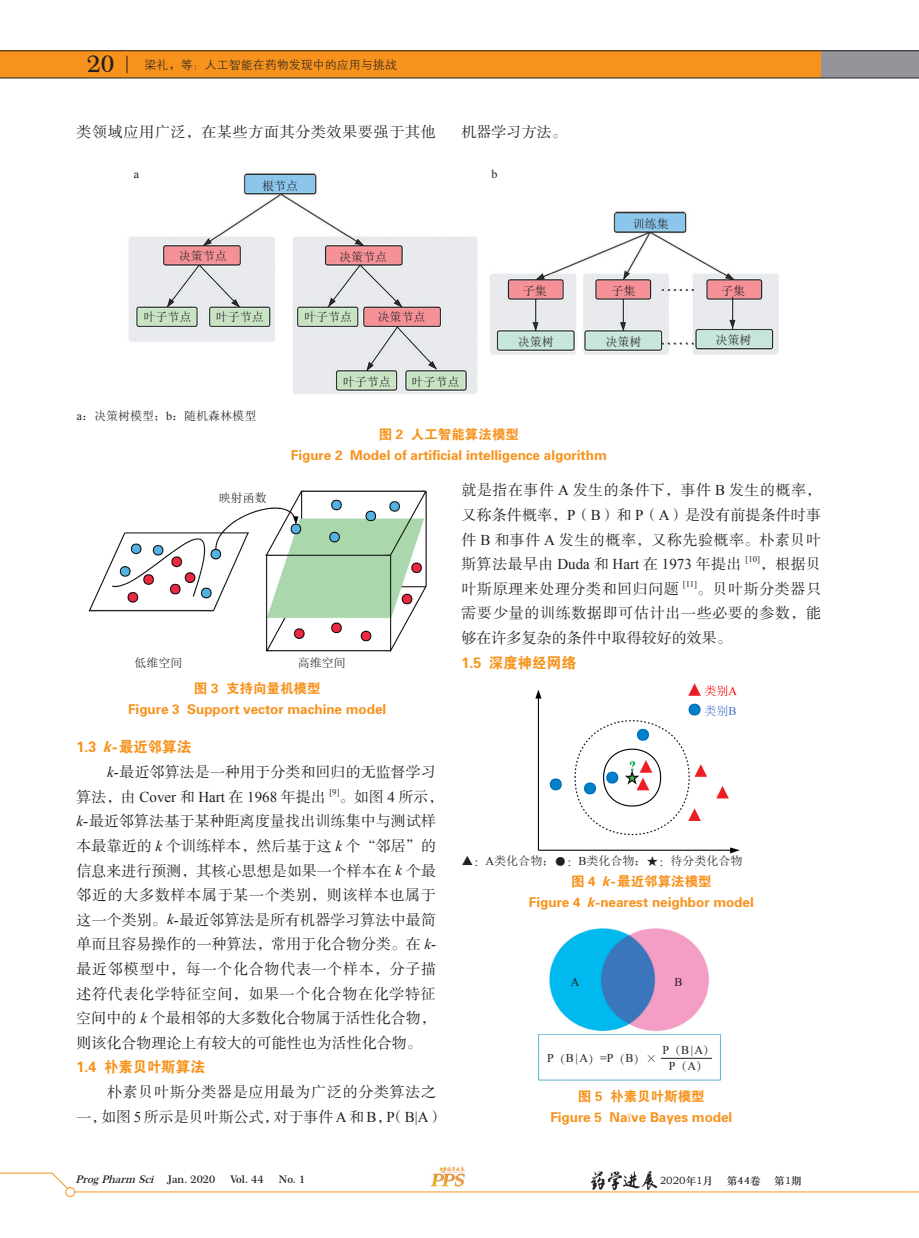
<style>
.page{position:relative;width:919px;height:1238px;background:#fff}
.page>*{position:absolute;margin:0;border:0;box-sizing:border-box;transform-origin:0 0}
.t1{font:600 23.1px "Century 751 BT";color:#231f20}
.t2{font:15px/24.6px "FZSSK GBK1 0";letter-spacing:.005em;color:#231f20;text-align:justify}
.t3{font:15px/24.6px "FZSSK GBK1 0";letter-spacing:.045em;color:#231f20}
.t4{font:15px "Times New Roman";color:#231f20}
.t5{font:15px "FZDHTK GBK1 0";color:#f7931d;scale:.95 1}
.t6{font:15px "FZSSK GBK1 0";letter-spacing:.035em;color:#231f20}
.t7{font:13.5px/21px "FZDHTK GBK1 0";color:#f7931d;text-align:center}
.t8{font:12px "Sim Sun";color:#231f20}
.t9{font:12px/15.9px "Times New Roman";color:#231f20;text-align:center}
.t10{font:12px "FZXH1 K GBK1 0";color:#231f20}
.t11{font:12px/19.5px "Sim Sun";color:#f00}
.t12{font:italic 600 10.5px "Century 751 BT";color:#231f20}
.t13{font:10.5px "ST Zhongsong";color:#231f20}
.t14{font:600 10.5px "Century 751 BT";color:#231f20}
.t15{font:8.7px "Times New Roman";color:#231f20}
.s1{font-family:"Times New Roman"}
.s2{font-style:italic}
.s3{font-family:"Times New Roman";font-style:italic}
.s4{font-family:"FZSSK GBK1 0"}
.s5{color:#4472c4}
.s6{font-family:"Times New Roman";color:#4472c4}
.s7{font-family:"Adobe Song Std";font-weight:300}
.s8{font-style:normal}
</style>
<div class="page">
<div style="left:0;top:51px;width:825px;height:27px;background:#f7931d"></div>
<svg style="left:127px;top:56px;width:1px;height:17px"></svg>
<div style="left:821px;top:51px;width:85px;height:27px;background:#939598"></div>
<div style="left:906px;top:51px;width:12px;height:27px;background:#939598"></div>
<hr style="left:0;top:78px;width:906px;height:1px;background:#231f20">
<hr style="left:0;top:50px;width:906px;height:1px;background:#231f20">
<svg style="left:906px;top:50px;width:12px;height:1px"></svg>
<svg style="left:906px;top:78px;width:12px;height:1px"></svg>
<svg style="left:906px;top:1191px;width:12px;height:1px"></svg>
<img style="left:430px;top:1166px;width:35px;height:21px">
<img style="left:590px;top:1171px;width:68px;height:19px">
<svg style="left:0;top:1172px;width:68px;height:18px"></svg>
<hr style="left:71px;top:1191px;width:835px;height:1px;background:#f7931d">
<div style="left:66px;top:1187px;width:9px;height:9px;background:#fff;border-radius:50%"></div>
<div style="left:65px;top:1187px;width:10px;height:9px;border:1px solid #f7931d;border-radius:50%"></div>
<img style="left:88px;top:490px;width:339px;height:162px">
<img style="left:535px;top:683px;width:205px;height:171px">
<img style="left:128px;top:173px;width:650px;height:221px">
<img style="left:538px;top:928px;width:183px;height:153px">
<hr style="left:660px;top:1057px;width:51px;height:1px;background:#231f20">
<h1 class="t1" style="left:87px;top:50px;width:29px">20</h1>
<p class="t10" style="left:145px;top:58px;width:253px">梁礼，等：人工智能在药物发现中的应用与挑战</p>
<p class="t3" style="left:77px;top:120px;width:361px">类领域应用广泛，在某些方面其分类效果要强于其他</p>
<p class="t2" style="left:461px;top:120px;width:106px">机器学习方法。</p>
<p class="t9" style="left:134px;top:166px;width:7px">a</p>
<p class="t9" style="left:491px;top:166px;width:7px">b</p>
<p class="t8" style="left:262px;top:180px;width:37px">根节点</p>
<p class="t8" style="left:179px;top:250px;width:49px">决策节点</p>
<p class="t8" style="left:339px;top:251px;width:49px">决策节点</p>
<p class="t8" style="left:143px;top:311px;width:49px">叶子节点</p>
<p class="t8" style="left:216px;top:311px;width:49px">叶子节点</p>
<p class="t8" style="left:77px;top:410px;width:181px"><span class="s1">a</span>：决策树模型；<span class="s1">b</span>：随机森林模型</p>
<p class="t8" style="left:304px;top:311px;width:49px">叶子节点</p>
<p class="t8" style="left:377px;top:311px;width:49px">决策节点</p>
<p class="t8" style="left:343px;top:375px;width:49px">叶子节点</p>
<p class="t8" style="left:411px;top:375px;width:49px">叶子节点</p>
<p class="t8" style="left:632px;top:218px;width:37px">训练集</p>
<p class="t8" style="left:523px;top:285px;width:25px">子集</p>
<p class="t8" style="left:611px;top:285px;width:25px">子集</p>
<p class="t8" style="left:661px;top:281px;width:37px">......</p>
<p class="t8" style="left:721px;top:285px;width:25px">子集</p>
<p class="t8" style="left:517px;top:335px;width:37px">决策树</p>
<p class="t8" style="left:605px;top:335px;width:37px">决策树</p>
<p class="t8" style="left:715px;top:334px;width:37px">决策树</p>
<p class="t8" style="left:661px;top:334px;width:37px">......</p>
<p class="t7" style="left:291px;top:424px;width:317px">图 2 人工智能算法模型<br>Figure 2 Model of artificial intelligence algorithm</p>
<p class="t8" style="left:219px;top:492px;width:49px">映射函数</p>
<p class="t8" style="left:134px;top:657px;width:49px">低维空间</p>
<p class="t8" style="left:298px;top:657px;width:49px">高维空间</p>
<p class="t7" style="left:128px;top:677px;width:260px">图 3 支持向量机模型<br>Figure 3 Support vector machine model</p>
<p class="t5" style="left:77px;top:739px;width:123px">1.3 <span class="s2">k</span>- 最近邻算法</p>
<p class="t2" style="left:107px;top:760px;width:330px"><span class="s3">k</span><span class="s1">-</span>最近邻算法是一种用于分类和回归的无监督学习</p>
<p class="t4" style="left:77px;top:786px;width:251px"><span class="s4">算法，由</span> Cover <span class="s4">和</span> Hart <span class="s4">在</span> 1968 <span class="s4">年提出</span></p>
<p class="t15" style="left:329px;top:785px;width:12px">[9]</p>
<p class="t2" style="left:77px;top:785px;width:368px;text-align:left;text-indent:263px">。如图 <span class="s1">4</span> 所示，<span class="s3">k</span><span class="s1">-</span>最近邻算法基于某种距离度量找出训练集中与测试样本最靠近的 <span class="s3">k</span> 个训练样本，然后基于这 <span class="s3">k</span> 个“邻居”的信息来进行预测，其核心思想是如果一个样本在 <span class="s3">k</span> 个最邻近的大多数样本属于某一个类别，则该样本也属于这一个类别。<span class="s3">k</span><span class="s1">-</span>最近邻算法是所有机器学习算法中最简单而且容易操作的一种算法，常用于化合物分类。在 <span class="s3">k</span><span class="s1">-</span>最近邻模型中，每一个化合物代表一个样本，分子描述符代表化学特征空间，如果一个化合物在化学特征空间中的 <span class="s3">k</span> 个最相邻的大多数化合物属于活性化合物，则该化合物理论上有较大的可能性也为活性化合物。</p>
<p class="t5" style="left:77px;top:1058px;width:137px">1.4 朴素贝叶斯算法</p>
<p class="t3" style="left:77px;top:1080px;width:368px;text-indent:31px">朴素贝叶斯分类器是应用最为广泛的分类算法之一，如图 <span class="s1">5</span> 所示是贝叶斯公式，对于事件<span class="s1">A</span> 和 <span class="s1">B</span>，<span class="s1">P</span>（<span class="s1">B|A</span>）</p>
<p class="t2" style="left:461px;top:478px;width:361px">就是指在事件 <span class="s1">A</span> 发生的条件下，事件 <span class="s1">B</span> 发生的概率，又称条件概率，<span class="s1">P</span>（<span class="s1">B</span>）和 <span class="s1">P</span>（<span class="s1">A</span>）是没有前提条件时事件 <span class="s1">B</span> 和事件 <span class="s1">A</span> 发生的概率，又称先验概率。朴素贝叶</p>
<p class="t4" style="left:461px;top:554px;width:281px"><span class="s4">斯算法最早由</span> Duda <span class="s4">和</span> Hart <span class="s4">在</span> 1973 <span class="s4">年提出</span></p>
<p class="t15" style="left:745px;top:553px;width:16px">[10]</p>
<p class="t2" style="left:760px;top:552px;width:63px">，根据贝</p>
<p class="t6" style="left:461px;top:581px;width:219px">叶斯原理来处理分类和回归问题</p>
<p class="t15" style="left:682px;top:577px;width:16px">[11]</p>
<p class="t2" style="left:461px;top:577px;width:361px;text-indent:235px">。贝叶斯分类器只需要少量的训练数据即可估计出一些必要的参数，能够在许多复杂的条件中取得较好的效果。</p>
<p class="t5" style="left:461px;top:654px;width:122px">1.5 深度神经网络</p>
<p class="t11" style="left:704px;top:681px;width:34px">类别<span class="s1">A</span><span class="s5">类别</span><span class="s6">B</span></p>
<p class="t8" style="left:461px;top:855px;width:282px">▲<span class="s7">：</span><span class="s1">A</span>类化合物；<span class="s7">●：</span><span class="s1">B</span>类化合物；<span class="s7">★：</span>待分类化合物</p>
<p class="t7" style="left:529px;top:871px;width:226px">图 4 <span class="s2">k</span>- 最近邻算法模型<br>Figure 4 <span class="s2">k</span>-nearest neighbor model</p>
<p class="t9" style="left:570px;top:973px;width:10px">A</p>
<p class="t9" style="left:674px;top:973px;width:10px">B</p>
<p class="t9" style="left:547px;top:1049px;width:112px">P<span class="s7">（</span>B|A<span class="s7">）</span>=P<span class="s7">（</span>B<span class="s7">）×</span></p>
<p class="t9" style="left:662px;top:1041px;width:54px">P<span class="s7">（</span>B|A<span class="s7">）<br></span>P<span class="s7">（</span>A<span class="s7">）</span></p>
<p class="t7" style="left:550px;top:1086px;width:183px">图 5 朴素贝叶斯模型<br>Figure 5 Na<span class="s1">ï</span>ve Bayes model</p>
<p class="t12" style="left:76px;top:1172px;width:141px">ProgPharm Sci <span class="s8">J a n . 2 0 2 0</span></p>
<p class="t14" style="left:230px;top:1172px;width:35px">Vol. 44</p>
<p class="t14" style="left:279px;top:1172px;width:28px">No. 1</p>
<p class="t13" style="left:659px;top:1173px;width:55px">2020年1月</p>
<p class="t13" style="left:726px;top:1173px;width:36px">第44卷</p>
<p class="t13" style="left:774px;top:1173px;width:29px">第1期</p>
</div>
